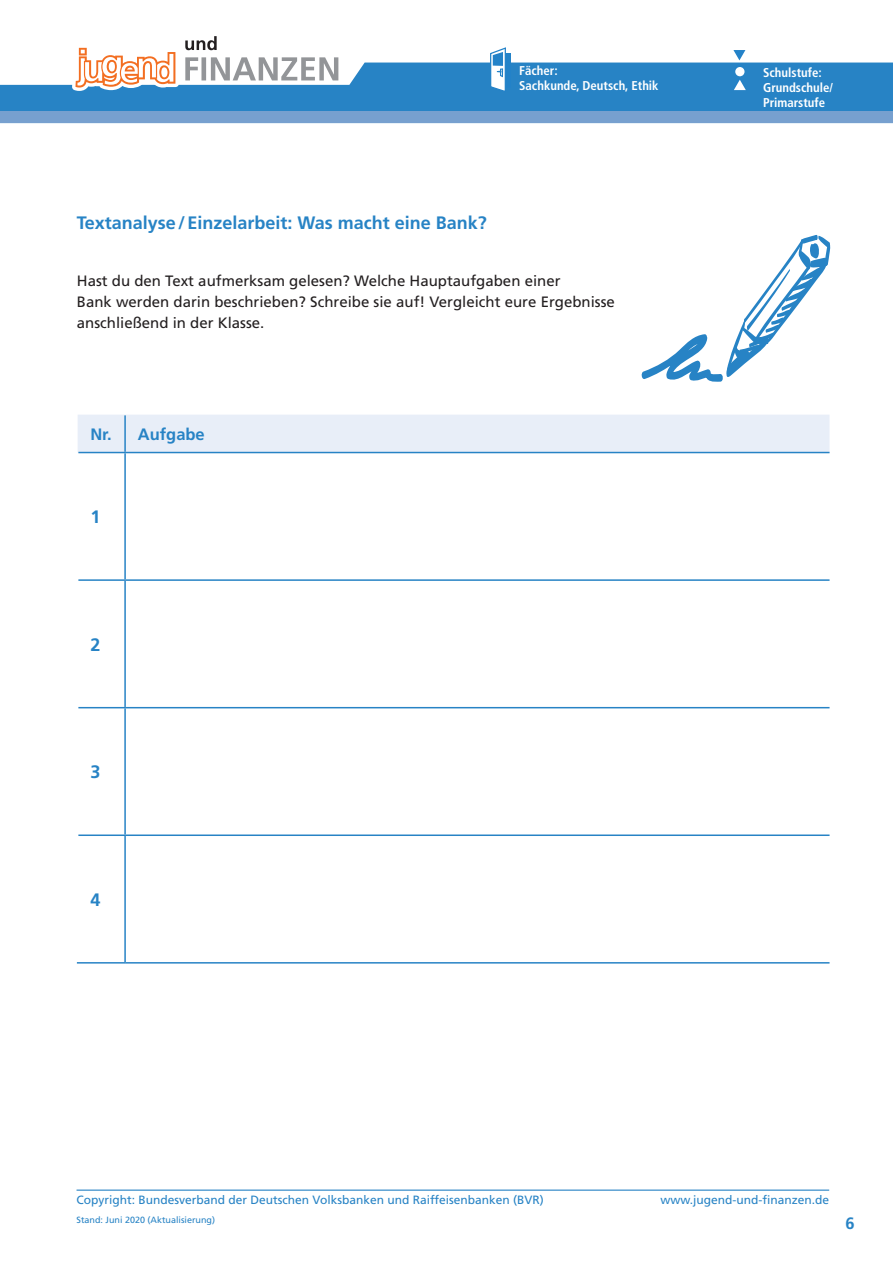
<style>
.page{position:relative;width:893px;height:1263px;background:#fff}
.page>*{position:absolute;margin:0;border:0;box-sizing:border-box;transform-origin:0 0}
.t1{font:700 18px "Frutiger LT Std";color:#2783c5}
.t2{font:700 16.5px "Frutiger LT Std";color:#2783c5}
.t3{font:15px/21px "Frutiger LT Std";color:#231f20}
.t4{font:700 condensed 12.75px/15.3px "Frutiger";color:#fff}
.t5{font:12px "Frutiger LT Std";color:#2783c5}
.t6{font:9px "Frutiger LT Std";color:#2783c5}
</style>
<div class="page">
<svg style="left:0;top:63px;width:893px;height:48px;background:#378cc9"></svg>
<div style="left:491px;top:53px;width:19px;height:35px;background:#2382c8"></div>
<svg style="left:489px;top:47px;width:18px;height:46px"></svg>
<hr style="left:77px;top:1189px;width:752px;height:2px;background:#2783c5">
<div style="left:735px;top:65px;width:9px;height:9px;background:#2382c8;border-radius:50%"></div>
<svg style="left:733px;top:50px;width:12px;height:10px"></svg>
<div style="left:735px;top:67px;width:9px;height:9px;background:#fff;border-radius:50%"></div>
<svg style="left:733px;top:77px;width:13px;height:13px"></svg>
<div style="left:0;top:111px;width:893px;height:12px;background:#77a0cf"></div>
<svg style="left:185px;top:57px;width:153px;height:23px"></svg>
<svg style="left:72px;top:47px;width:107px;height:44px"></svg>
<svg style="left:185px;top:36px;width:32px;height:14px"></svg>
<div style="left:78px;top:415px;width:751px;height:37px;background:#e8eef8"></div>
<hr style="left:124px;top:415px;width:2px;height:37px;background:#2783c5">
<hr style="left:125px;top:452px;width:704px;height:1px;background:#2783c5">
<hr style="left:124px;top:453px;width:2px;height:126px;background:#2783c5">
<hr style="left:125px;top:579px;width:704px;height:2px;background:#2783c5">
<hr style="left:124px;top:581px;width:2px;height:126px;background:#2783c5">
<hr style="left:125px;top:707px;width:704px;height:1px;background:#2783c5">
<hr style="left:124px;top:708px;width:2px;height:126px;background:#2783c5">
<hr style="left:125px;top:834px;width:704px;height:2px;background:#2783c5">
<hr style="left:124px;top:836px;width:2px;height:126px;background:#2783c5">
<hr style="left:125px;top:962px;width:704px;height:1px;background:#2783c5">
<hr style="left:78px;top:452px;width:47px;height:1px;background:#2783c5">
<hr style="left:78px;top:579px;width:47px;height:2px;background:#2783c5">
<hr style="left:78px;top:707px;width:47px;height:1px;background:#2783c5">
<hr style="left:78px;top:834px;width:47px;height:2px;background:#2783c5">
<hr style="left:77px;top:962px;width:48px;height:1px;background:#2783c5">
<svg style="left:642px;top:235px;width:188px;height:147px"></svg>
<p class="t4" style="left:519px;top:63px;width:141px">Fächer:<br>Sachkunde, Deutsch, Ethik</p>
<p class="t1" style="left:77px;top:212px;width:411px">Textanalyse/Einzelarbeit: Was macht eine Bank?</p>
<p class="t3" style="left:77px;top:270px;width:539px">Hast du den Text aufmerksam gelesen? Welche Hauptaufgaben einer<br>Bank werden darin beschrieben? Schreibe sie auf! Vergleicht eure Ergebnisse anschließend in der Klasse.</p>
<p class="t2" style="left:90px;top:424px;width:116px">Nr. Aufgabe</p>
<p class="t1" style="left:90px;top:506px;width:12px">1</p>
<p class="t1" style="left:90px;top:634px;width:12px">2</p>
<p class="t1" style="left:90px;top:761px;width:12px">3</p>
<p class="t1" style="left:90px;top:889px;width:12px">4</p>
<p class="t4" style="left:763px;top:64px;width:71px">Schulstufe:<br>Grundschule/<br>Primarstufe</p>
<p class="t5" style="left:77px;top:1193px;width:469px">Copyright: Bundesverband der Deutschen Volksbanken und Raiffeisenbanken (BVR)</p>
<p class="t6" style="left:77px;top:1215px;width:140px">Stand: Juni 2020 (Aktualisierung)</p>
<p class="t5" style="left:660px;top:1193px;width:170px">www.jugend-und-finanzen.de</p>
<p class="t2" style="left:845px;top:1213px;width:11px">6</p>
</div>
